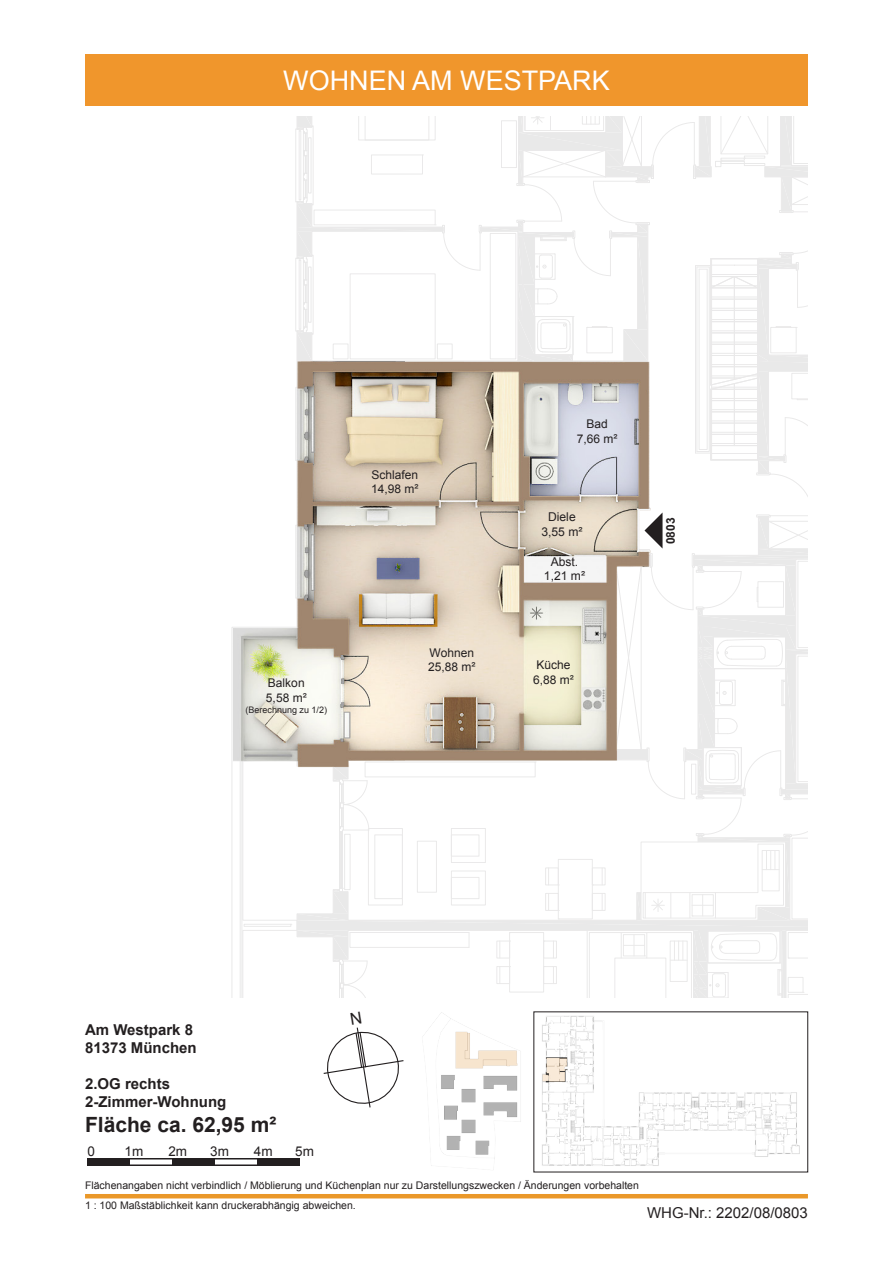
<style>
.page{position:relative;width:893px;height:1263px;background:#fff}
.page>*{position:absolute;margin:0;border:0;box-sizing:border-box;transform-origin:0 0}
.t1{font:27px "Arial";color:#fff}
.t2{font:700 21px "Arial";color:#231f20}
.t3{font:700 15px "Arial";color:#231f20}
.t4{font:15px "Arial";color:#231f20}
.t5{font:13.5px "Arial";color:#231f20}
.t6{font:12.15px "Arial";color:#231f20}
.t7{font:12px "Arial";color:#231f20}
.t8{font:700 12px "Arial";color:#231f20}
.t9{font:10.5px "Arial";color:#231f20}
.t10{font:9px "Arial";color:#231f20}
</style>
<div class="page">
<div style="left:87px;top:1158px;width:43px;height:8px;background:#231f20"></div>
<hr style="left:87px;top:1158px;width:213px;height:1px;background:#231f20">
<hr style="left:87px;top:1164px;width:213px;height:2px;background:#231f20">
<div style="left:172px;top:1158px;width:43px;height:8px;background:#231f20"></div>
<div style="left:257px;top:1158px;width:43px;height:8px;background:#231f20"></div>
<hr style="left:85px;top:1194px;width:723px;height:4px;background:#ea9829">
<div style="left:85px;top:55px;width:723px;height:51px;background:#f0962c"></div>
<img style="left:534px;top:1012px;width:274px;height:160px">
<img style="left:423px;top:1012px;width:98px;height:154px">
<svg style="left:231px;top:116px;width:577px;height:882px"></svg>
<svg style="left:323px;top:1027px;width:81px;height:81px"></svg>
<h1 class="t1" style="left:283px;top:63px;width:328px">WOHNEN AM WESTPARK</h1>
<p class="t7" style="left:371px;top:467px;width:48px">Schlafen</p>
<p class="t7" style="left:371px;top:481px;width:49px">14,98 m²</p>
<p class="t7" style="left:268px;top:675px;width:38px">Balkon</p>
<p class="t7" style="left:266px;top:690px;width:42px">5,58 m²</p>
<p class="t10" style="left:246px;top:703px;width:83px">(Berechnung zu 1/2)</p>
<p class="t7" style="left:430px;top:645px;width:46px">Wohnen</p>
<p class="t7" style="left:428px;top:659px;width:49px">25,88 m²</p>
<p class="t7" style="left:586px;top:416px;width:23px">Bad</p>
<p class="t7" style="left:577px;top:431px;width:42px">7,66 m²</p>
<p class="t6" style="left:548px;top:509px;width:29px">Diele</p>
<p class="t6" style="left:541px;top:524px;width:43px">3,55 m²</p>
<p class="t6" style="left:551px;top:553px;width:29px">Abst.</p>
<p class="t6" style="left:544px;top:568px;width:43px">1,21 m²</p>
<p class="t7" style="left:536px;top:657px;width:36px">Küche</p>
<p class="t7" style="left:533px;top:672px;width:42px">6,88 m²</p>
<p class="t8" style="left:663px;top:544px;width:28px;rotate:-90deg">0803</p>
<p class="t3" style="left:85px;top:1019px;width:110px">Am Westpark 8</p>
<p class="t3" style="left:85px;top:1037px;width:113px">81373 München</p>
<p class="t3" style="left:85px;top:1073px;width:87px">2.OG rechts</p>
<p class="t3" style="left:85px;top:1091px;width:143px">2-Zimmer-Wohnung</p>
<p class="t2" style="left:85px;top:1110px;width:193px">Fläche ca. 62,95 m²</p>
<p class="t5" style="left:87px;top:1142px;width:9px">0</p>
<p class="t5" style="left:125px;top:1142px;width:20px">1m</p>
<p class="t5" style="left:168px;top:1142px;width:20px">2m</p>
<p class="t5" style="left:210px;top:1142px;width:20px">3m</p>
<p class="t5" style="left:254px;top:1142px;width:20px">4m</p>
<p class="t5" style="left:295px;top:1142px;width:20px">5m</p>
<p class="t9" style="left:85px;top:1179px;width:555px">Flächenangaben nicht verbindlich / Möblierung und Küchenplan nur zu Darstellungszwecken / Änderungen vorbehalten</p>
<p class="t9" style="left:85px;top:1198px;width:272px">1 : 100 Maßstäblichkeit kann druckerabhängig abweichen.</p>
<p class="t4" style="left:647px;top:1203px;width:162px">WHG-Nr.: 2202/08/0803</p>
</div>
